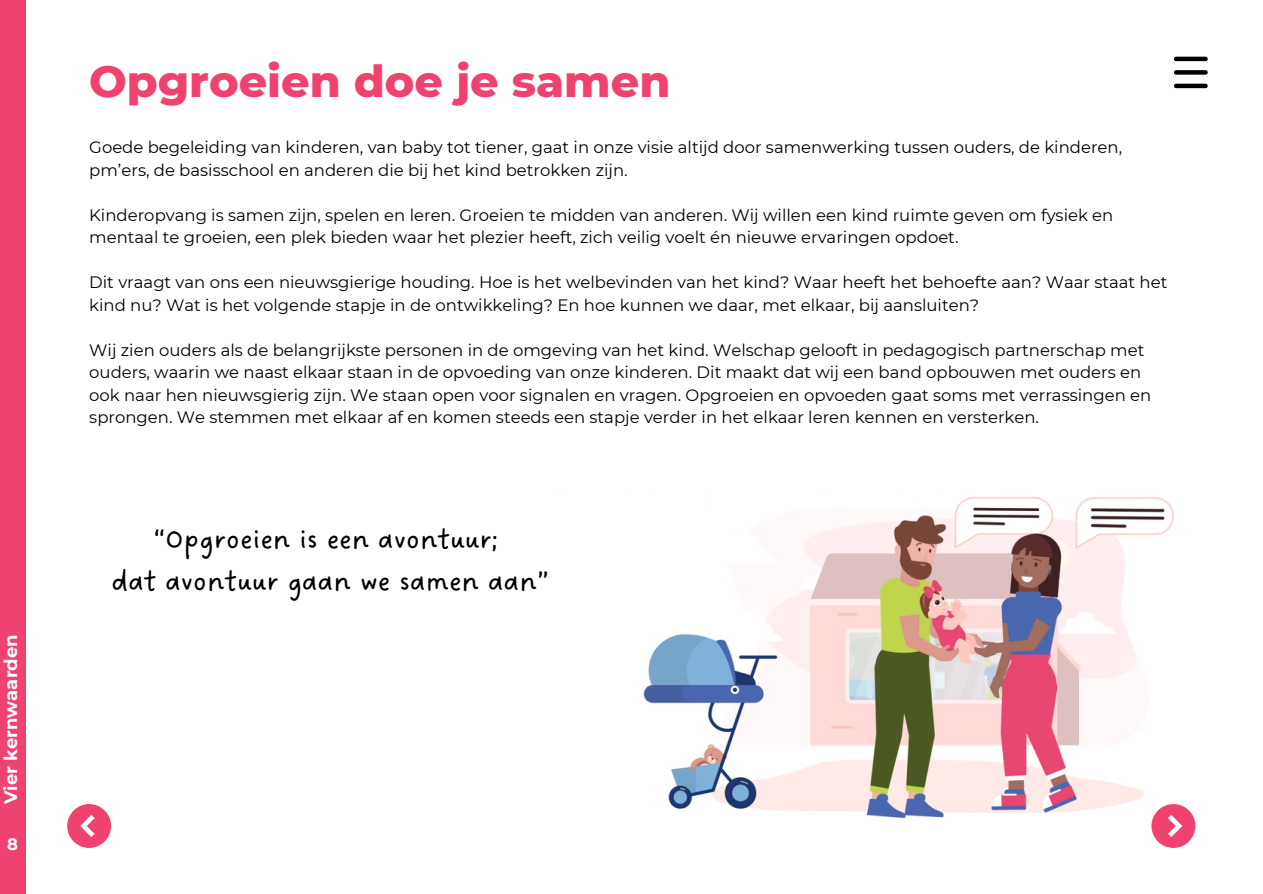
<style>
.page{position:relative;width:1263px;height:894px;background:#fff}
.page>*{position:absolute;margin:0;border:0;box-sizing:border-box;transform-origin:0 0}
.t1{font:800 44.55px "Montserrat";color:#ef426f}
.t2{font:30px "DO Sans Regular";color:#000}
.t3{font:700 18px "Montserrat";color:#fff}
.t4{font:16.5px/22.5px "Montserrat";color:#000}
.t5{font:700 16.5px "Montserrat";color:#fff}
</style>
<div class="page">
<img style="left:643px;top:497px;width:553px;height:351px">
<svg style="left:1174px;top:56px;width:34px;height:33px"></svg>
<div style="left:0;top:0;width:25px;height:893px;background:#ef426f"></div>
<svg style="left:67px;top:804px;width:44px;height:43px"></svg>
<svg style="left:1151px;top:803px;width:44px;height:44px"></svg>
<p class="t3" style="left:0;top:803px;width:171px;rotate:-90deg">Vier kernwaarden</p>
<p class="t5" style="left:7px;top:833px;width:12px">8</p>
<p class="t1" style="left:89px;top:54px;width:583px">Opgroeien doe je samen</p>
<p class="t4" style="left:89px;top:136px;width:1034px">Goede begeleiding van kinderen, van baby tot tiener, gaat in onze visie altijd door samenwerking tussen ouders, de kinderen, pm’ers, de basisschool en anderen die bij het kind betrokken zijn.</p>
<p class="t4" style="left:89px;top:203px;width:1026px">Kinderopvang is samen zijn, spelen en leren. Groeien te midden van anderen. Wij willen een kind ruimte geven om fysiek en mentaal te groeien, een plek bieden waar het plezier heeft, zich veilig voelt én nieuwe ervaringen opdoet.</p>
<p class="t4" style="left:89px;top:271px;width:1080px">Dit vraagt van ons een nieuwsgierige houding. Hoe is het welbevinden van het kind? Waar heeft het behoefte aan? Waar staat het kind nu? Wat is het volgende stapje in de ontwikkeling? En hoe kunnen we daar, met elkaar, bij aansluiten?</p>
<p class="t4" style="left:89px;top:338px;width:1063px">Wij zien ouders als de belangrijkste personen in de omgeving van het kind. Welschap gelooft in pedagogisch partnerschap met ouders, waarin we naast elkaar staan in de opvoeding van onze kinderen. Dit maakt dat wij een band opbouwen met ouders en ook naar hen nieuwsgierig zijn. We staan open voor signalen en vragen. Opgroeien en opvoeden gaat soms met verrassingen en sprongen. We stemmen met elkaar af en komen steeds een stapje verder in het elkaar leren kennen en versterken.</p>
<p class="t2" style="left:154px;top:521px;width:345px">“Opgroeien is een avontuur;</p>
<p class="t2" style="left:111px;top:563px;width:439px">dat avontuur gaan we samen aan”</p>
</div>
